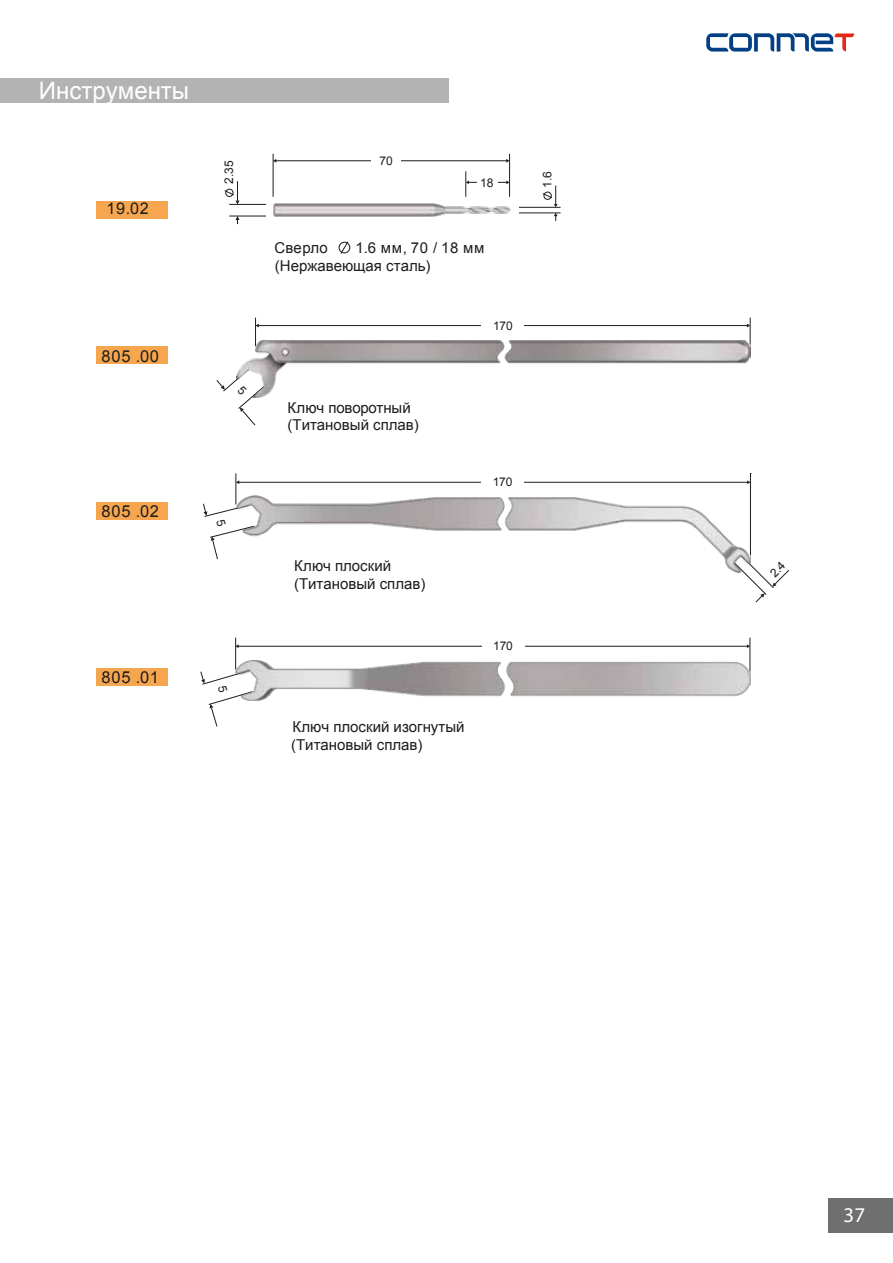
<style>
.page{position:relative;width:893px;height:1263px;background:#fff}
.page>*{position:absolute;margin:0;border:0;box-sizing:border-box;transform-origin:0 0}
.t1{font:24px "Arial";color:#fff}
.t2{font:21px "Myriad Pro";color:#fff}
.t3{font:16.5px "Arial";letter-spacing:.045em;color:#1d1d1b}
.t4{font:16.2px "Arial";color:#1d1d1b}
.t5{font:15px/18.3px "Arial";color:#1d1d1b}
.t6{font:12px "Arial";letter-spacing:-.01em;color:#1d1d1b}
</style>
<div class="page">
<hr style="left:238px;top:646px;width:509px;height:1px;background:#1d1d1b">
<svg style="left:236px;top:644px;width:3px;height:4px"></svg>
<hr style="left:239px;top:482px;width:509px;height:1px;background:#1d1d1b">
<hr style="left:258px;top:325px;width:489px;height:1px;background:#1d1d1b">
<div style="left:0;top:78px;width:448px;height:24px;background:#b3b3b3"></div>
<div style="left:96px;top:346px;width:72px;height:17px;background:#f6a64f"></div>
<div style="left:96px;top:502px;width:72px;height:17px;background:#f6a64f"></div>
<div style="left:96px;top:668px;width:72px;height:17px;background:#f6a64f"></div>
<svg style="left:255px;top:318px;width:4px;height:23px"></svg>
<svg style="left:747px;top:318px;width:4px;height:23px"></svg>
<hr style="left:236px;top:473px;width:1px;height:31px;background:#1d1d1b">
<hr style="left:235px;top:638px;width:1px;height:32px;background:#1d1d1b">
<hr style="left:750px;top:638px;width:1px;height:34px;background:#1d1d1b">
<div style="left:829px;top:1198px;width:64px;height:34px;background:#706f6f"></div>
<hr style="left:750px;top:473px;width:1px;height:82px;background:#1d1d1b">
<svg style="left:706px;top:33px;width:148px;height:19px"></svg>
<img style="left:236px;top:495px;width:513px;height:77px">
<img style="left:236px;top:660px;width:515px;height:40px">
<div style="left:481px;top:324px;width:42px;height:11px;background:#fff"></div>
<div style="left:481px;top:476px;width:43px;height:12px;background:#fff"></div>
<div style="left:482px;top:640px;width:42px;height:12px;background:#fff"></div>
<img style="left:247px;top:341px;width:504px;height:47px">
<div style="left:96px;top:201px;width:72px;height:17px;background:#f6a64f"></div>
<div style="left:339px;top:242px;width:11px;height:11px;border:1px solid #1d1d1b;border-radius:50%"></div>
<svg style="left:340px;top:241px;width:9px;height:13px"></svg>
<hr style="left:276px;top:161px;width:231px;height:1px;background:#1d1d1b">
<hr style="left:468px;top:182px;width:39px;height:1px;background:#1d1d1b">
<hr style="left:273px;top:154px;width:1px;height:43px;background:#1d1d1b">
<hr style="left:509px;top:154px;width:1px;height:43px;background:#1d1d1b">
<svg style="left:466px;top:171px;width:3px;height:26px"></svg>
<svg style="left:224px;top:181px;width:15px;height:23px"></svg>
<svg style="left:236px;top:217px;width:3px;height:7px"></svg>
<hr style="left:229px;top:204px;width:37px;height:1px;background:#1d1d1b">
<hr style="left:229px;top:216px;width:37px;height:1px;background:#1d1d1b">
<div style="left:371px;top:157px;width:30px;height:8px;background:#fff"></div>
<div style="left:478px;top:178px;width:20px;height:8px;background:#fff"></div>
<img style="left:273px;top:204px;width:237px;height:13px">
<svg style="left:554px;top:214px;width:4px;height:7px"></svg>
<hr style="left:519px;top:207px;width:42px;height:1px;background:#1d1d1b">
<hr style="left:519px;top:213px;width:42px;height:1px;background:#1d1d1b">
<svg style="left:542px;top:186px;width:16px;height:21px"></svg>
<svg style="left:203px;top:503px;width:51px;height:57px"></svg>
<svg style="left:734px;top:555px;width:55px;height:48px"></svg>
<svg style="left:216px;top:361px;width:57px;height:65px"></svg>
<svg style="left:200px;top:671px;width:53px;height:56px"></svg>
<h1 class="t1" style="left:39px;top:74px;width:152px">Инструменты</h1>
<p class="t4" style="left:106px;top:198px;width:44px">19.02</p>
<p class="t6" style="left:221px;top:184px;width:25px;rotate:-90deg">2.35</p>
<p class="t3" style="left:102px;top:345px;width:59px">805 00</p>
<p class="t3" style="left:136px;top:345px;width:6px">.</p>
<p class="t3" style="left:102px;top:501px;width:59px">805 02</p>
<p class="t3" style="left:136px;top:501px;width:6px">.</p>
<p class="t3" style="left:102px;top:666px;width:59px">805 01</p>
<p class="t3" style="left:136px;top:666px;width:6px">.</p>
<p class="t6" style="left:380px;top:153px;width:15px">70</p>
<p class="t6" style="left:480px;top:175px;width:15px">18</p>
<p class="t6" style="left:539px;top:188px;width:18px;rotate:-90deg">1.6</p>
<p class="t5" style="left:275px;top:239px;width:55px">Сверло</p>
<p class="t5" style="left:275px;top:239px;width:211px;text-indent:81px">1.6 мм, 70 / 18 мм (Нержавеющая сталь)</p>
<p class="t6" style="left:493px;top:318px;width:21px">170</p>
<p class="t5" style="left:288px;top:399px;width:133px;line-height:17.2px">Ключ поворотный (Титановый сплав)</p>
<p class="t6" style="left:493px;top:474px;width:21px">170</p>
<p class="t5" style="left:294px;top:556px;width:133px">Ключ плоский (Титановый сплав)</p>
<p class="t5" style="left:291px;top:718px;width:175px">Ключ плоский изогнутый (Титановый сплав)</p>
<p class="t6" style="left:493px;top:638px;width:21px">170</p>
<h2 class="t2" style="left:844px;top:1202px;width:23px">37</h2>
</div>
